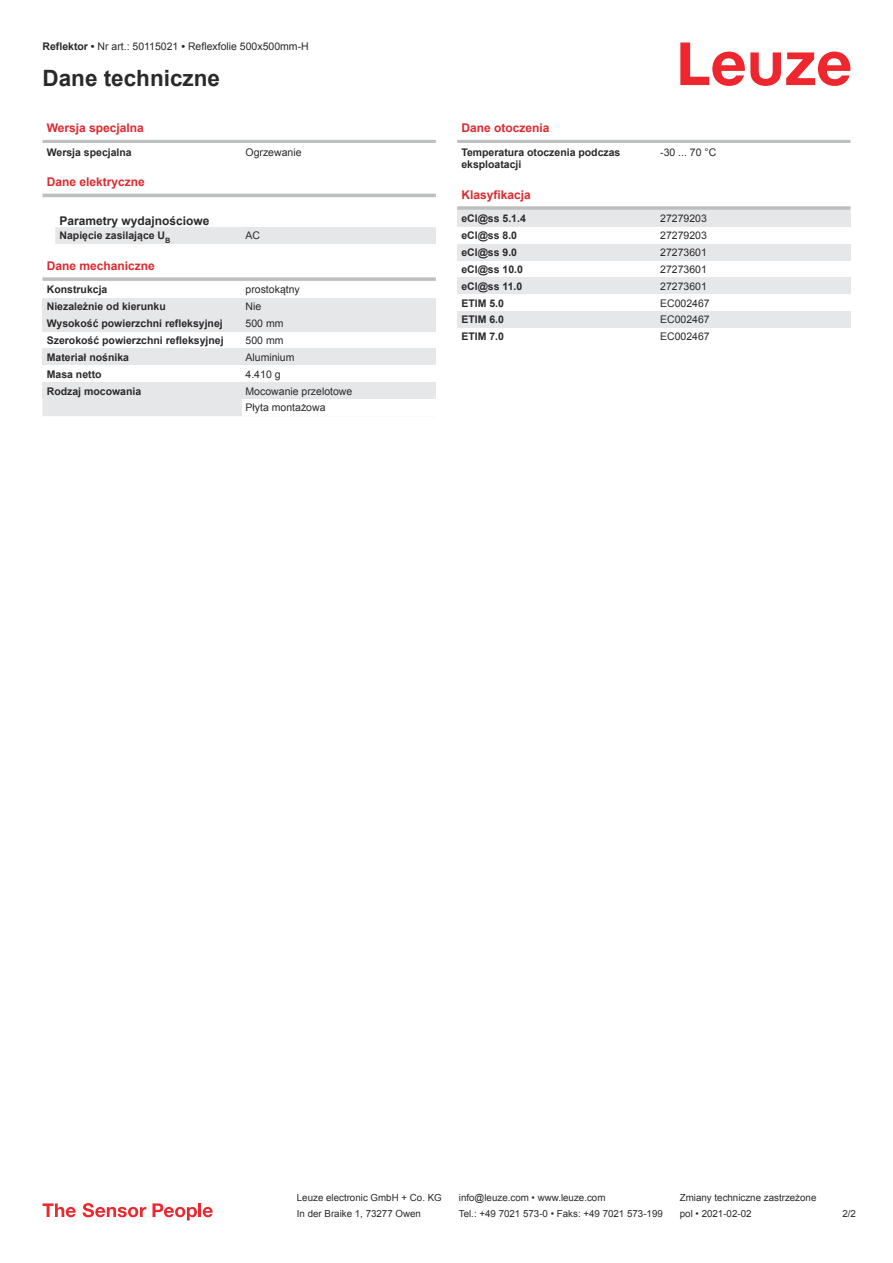
<style>
.page{position:relative;width:893px;height:1263px;background:#fff}
.page>*{position:absolute;margin:0;border:0;box-sizing:border-box;transform-origin:0 0}
.t1{font:700 22.5px "Arial";color:#2b292a}
.t2{font:700 12px "Arial";color:#db2a30}
.t3{font:700 12px "Arial";color:#2b292a}
.t4{font:700 10.5px/12.6px "Arial";color:#2b292a}
.t5{font:10.5px/17px "Arial";color:#2b292a}
.t6{font:9.75px "Arial";color:#2b292a}
.s1{font-weight:700}
</style>
<div class="page">
<svg style="left:680px;top:43px;width:170px;height:43px"></svg>
<svg style="left:43px;top:227px;width:199px;height:189px;fill:#e6e7e9"></svg>
<hr style="left:43px;top:140px;width:393px;height:3px;background:#bdbfc1">
<hr style="left:43px;top:194px;width:393px;height:3px;background:#bdbfc1">
<div style="left:242px;top:227px;width:194px;height:17px;background:#e6e7e9"></div>
<div style="left:43px;top:261px;width:393px;height:18px;background:#fff"></div>
<svg style="left:43px;top:277px;width:393px;height:4px;background:#c3c5c7"></svg>
<div style="left:43px;top:281px;width:199px;height:17px;background:#fff"></div>
<div style="left:43px;top:298px;width:199px;height:17px;background:#e6e7e9"></div>
<div style="left:242px;top:298px;width:194px;height:17px;background:#e6e7e9"></div>
<div style="left:43px;top:315px;width:199px;height:17px;background:#e6e7e9"></div>
<div style="left:242px;top:315px;width:194px;height:17px;background:#e6e7e9"></div>
<div style="left:43px;top:332px;width:199px;height:16px;background:#fff"></div>
<div style="left:43px;top:348px;width:199px;height:17px;background:#e6e7e9"></div>
<div style="left:242px;top:348px;width:194px;height:17px;background:#e6e7e9"></div>
<div style="left:43px;top:365px;width:199px;height:17px;background:#fff"></div>
<div style="left:43px;top:382px;width:199px;height:17px;background:#e6e7e9"></div>
<div style="left:242px;top:382px;width:194px;height:17px;background:#e6e7e9"></div>
<hr style="left:457px;top:140px;width:393px;height:3px;background:#bdbfc1">
<hr style="left:457px;top:206px;width:393px;height:4px;background:#c6c8c9">
<div style="left:457px;top:210px;width:200px;height:17px;background:#e6e7e9"></div>
<div style="left:657px;top:210px;width:193px;height:17px;background:#e6e7e9"></div>
<div style="left:457px;top:244px;width:200px;height:17px;background:#e6e7e9"></div>
<div style="left:657px;top:244px;width:193px;height:17px;background:#e6e7e9"></div>
<div style="left:457px;top:277px;width:200px;height:17px;background:#e6e7e9"></div>
<div style="left:657px;top:277px;width:193px;height:17px;background:#e6e7e9"></div>
<div style="left:457px;top:311px;width:200px;height:17px;background:#e6e7e9"></div>
<div style="left:657px;top:311px;width:193px;height:17px;background:#e6e7e9"></div>
<svg style="left:43px;top:1203px;width:33px;height:14px"></svg>
<svg style="left:83px;top:1203px;width:63px;height:14px"></svg>
<svg style="left:153px;top:1203px;width:44px;height:17px"></svg>
<hr style="left:198px;top:1203px;width:3px;height:14px;background:#ed272d">
<svg style="left:203px;top:1207px;width:10px;height:10px"></svg>
<p class="t5" style="left:43px;top:39px;width:268px"><span class="s1">Reflektor •</span> Nr art.: 50115021 <span class="s1">•</span> Reflexfolie 500x500mm-H</p>
<h1 class="t1" style="left:43px;top:70px;width:179px">Dane techniczne</h1>
<p class="t2" style="left:47px;top:123px;width:99px">Wersja specjalna</p>
<p class="t4" style="left:47px;top:147px;width:87px">Wersja specjalna</p>
<p class="t5" style="left:246px;top:143px;width:58px">Ogrzewanie</p>
<p class="t2" style="left:47px;top:177px;width:100px">Dane elektryczne</p>
<p class="t3" style="left:60px;top:212px;width:152px">Parametry wydajnościowe</p>
<p class="t4" style="left:60px;top:229px;width:112px">Napięcie zasilające U<sub>B</sub></p>
<p class="t5" style="left:246px;top:228px;width:16px">AC</p>
<p class="t2" style="left:47px;top:261px;width:110px">Dane mechaniczne</p>
<p class="t4" style="left:47px;top:284px;width:62px">Konstrukcja</p>
<p class="t5" style="left:246px;top:281px;width:56px">prostokątny</p>
<p class="t4" style="left:47px;top:300px;width:121px">Niezależnie od kierunku</p>
<p class="t5" style="left:246px;top:299px;width:17px">Nie</p>
<p class="t4" style="left:47px;top:317px;width:178px">Wysokość powierzchni refleksyjnej</p>
<p class="t5" style="left:246px;top:316px;width:39px">500 mm</p>
<p class="t4" style="left:47px;top:334px;width:178px">Szerokość powierzchni refleksyjnej</p>
<p class="t5" style="left:246px;top:333px;width:39px">500 mm</p>
<p class="t4" style="left:47px;top:351px;width:84px">Materiał nośnika</p>
<p class="t5" style="left:246px;top:349px;width:51px">Aluminium</p>
<p class="t4" style="left:47px;top:369px;width:56px">Masa netto</p>
<p class="t5" style="left:246px;top:365px;width:37px">4.410 g</p>
<p class="t4" style="left:47px;top:385px;width:96px">Rodzaj mocowania</p>
<p class="t5" style="left:246px;top:383px;width:108px">Mocowanie przelotowe<br>Płyta montażowa</p>
<p class="t2" style="left:461px;top:123px;width:90px">Dane otoczenia</p>
<p class="t4" style="left:461px;top:147px;width:161px">Temperatura otoczenia podczas eksploatacji</p>
<p class="t5" style="left:660px;top:144px;width:58px">-30 ... 70 °C</p>
<p class="t2" style="left:461px;top:190px;width:71px">Klasyfikacja</p>
<p class="t4" style="left:461px;top:213px;width:66px">eCl@ss 5.1.4</p>
<p class="t5" style="left:660px;top:211px;width:48px">27279203</p>
<p class="t4" style="left:461px;top:230px;width:57px">eCl@ss 8.0</p>
<p class="t5" style="left:660px;top:228px;width:48px">27279203</p>
<p class="t4" style="left:461px;top:247px;width:57px">eCl@ss 9.0</p>
<p class="t5" style="left:660px;top:245px;width:48px">27273601</p>
<p class="t4" style="left:461px;top:264px;width:63px">eCl@ss 10.0</p>
<p class="t5" style="left:660px;top:262px;width:48px">27273601</p>
<p class="t4" style="left:461px;top:281px;width:63px">eCl@ss 11.0</p>
<p class="t5" style="left:660px;top:278px;width:48px">27273601</p>
<p class="t4" style="left:461px;top:298px;width:44px">ETIM 5.0</p>
<p class="t5" style="left:660px;top:295px;width:51px">EC002467</p>
<p class="t4" style="left:461px;top:314px;width:44px">ETIM 6.0</p>
<p class="t5" style="left:660px;top:312px;width:51px">EC002467</p>
<p class="t4" style="left:461px;top:331px;width:44px">ETIM 7.0</p>
<p class="t5" style="left:660px;top:329px;width:51px">EC002467</p>
<p class="t6" style="left:297px;top:1194px;width:146px">Leuze electronic GmbH + Co. KG</p>
<p class="t6" style="left:459px;top:1194px;width:148px">info@leuze.com • www.leuze.com</p>
<p class="t6" style="left:680px;top:1191px;width:138px">Zmiany techniczne zastrzeżone</p>
<p class="t6" style="left:297px;top:1210px;width:126px">In der Braike 1, 73277 Owen</p>
<p class="t6" style="left:459px;top:1210px;width:205px">Tel.: +49 7021 573-0 • Faks: +49 7021 573-199</p>
<p class="t6" style="left:680px;top:1210px;width:73px">pol • 2021-02-02</p>
<p class="t6" style="left:842px;top:1210px;width:15px">2 /2</p>
</div>
